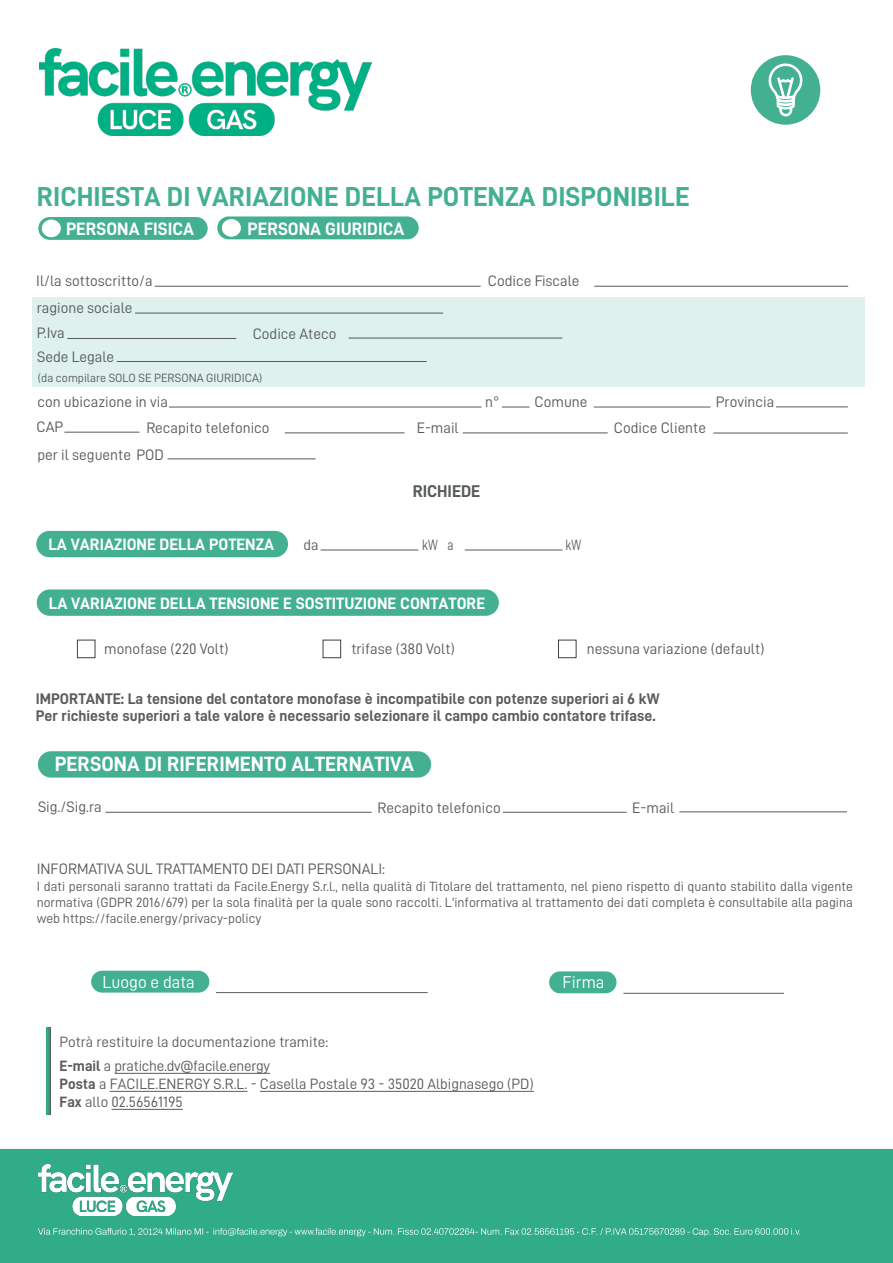
<style>
.page{position:relative;width:893px;height:1263px;background:#fff}
.page>*{position:absolute;margin:0;border:0;box-sizing:border-box;transform-origin:0 0}
.t1{font:27.45px "D DIN Bold";color:#43b091}
.t2{font:600 21px "Archivo";color:#fff}
.t3{font:20.7px "D DIN Bold";color:#fff}
.t4{font:18px "D DIN Bold";color:#fff}
.t5{font:17.25px "D DIN";color:#fff}
.t6{font:17.1px "D DIN Bold";color:#575b5b}
.t7{font:16.5px "D DIN Bold";color:#fff}
.t8{font:15.45px/17.7px "D DIN Bold";color:#5c5c5c}
.t9{font:15.15px/25.3px "D DIN";color:#575b5b}
.t10{font:15px/24px "D DIN";color:#5c5c5c}
.t11{font:15px "D DIN";color:#5c5c5c;scale:.81 1}
.t12{font:13.5px/16.2px "D DIN";color:#575b5b;text-align:justify}
.t13{font:12px "D DIN";color:#575b5b}
.s1{font-family:"D DIN Bold"}
</style>
<div class="page">
<svg style="left:46px;top:1028px;width:4px;height:86px"></svg>
<img style="left:39px;top:49px;width:332px;height:86px">
<div style="left:0;top:1149px;width:893px;height:114px;background:#30ac88"></div>
<img style="left:39px;top:1165px;width:193px;height:51px">
<svg style="left:38px;top:1228px;width:762px;height:8px;background:#59bc9f"></svg>
<hr style="left:114px;top:1073px;width:156px;height:1px;background:#5c5c5c">
<hr style="left:110px;top:1091px;width:137px;height:1px;background:#5c5c5c">
<hr style="left:260px;top:1091px;width:274px;height:1px;background:#5c5c5c">
<hr style="left:112px;top:1109px;width:71px;height:1px;background:#5c5c5c">
<div style="left:32px;top:298px;width:833px;height:89px;background:#dff1ec"></div>
<hr style="left:594px;top:286px;width:254px;height:1px;background:#575b5b">
<hr style="left:67px;top:338px;width:169px;height:1px;background:#575b5b">
<hr style="left:594px;top:407px;width:116px;height:1px;background:#575b5b">
<hr style="left:135px;top:313px;width:308px;height:1px;background:#575b5b">
<hr style="left:349px;top:338px;width:213px;height:1px;background:#575b5b">
<hr style="left:117px;top:361px;width:310px;height:1px;background:#575b5b">
<hr style="left:169px;top:407px;width:312px;height:1px;background:#575b5b">
<svg style="left:502px;top:407px;width:27px;height:1px"></svg>
<hr style="left:776px;top:407px;width:72px;height:1px;background:#575b5b">
<hr style="left:64px;top:432px;width:75px;height:1px;background:#575b5b">
<hr style="left:155px;top:286px;width:326px;height:1px;background:#575b5b">
<hr style="left:713px;top:433px;width:135px;height:1px;background:#575b5b">
<hr style="left:168px;top:459px;width:148px;height:1px;background:#575b5b">
<hr style="left:285px;top:433px;width:120px;height:1px;background:#575b5b">
<hr style="left:463px;top:433px;width:145px;height:1px;background:#575b5b">
<div style="left:751px;top:55px;width:69px;height:70px;background:#43b091;border-radius:50%"></div>
<svg style="left:768px;top:63px;width:34px;height:54px"></svg>
<hr style="left:106px;top:812px;width:266px;height:1px;background:#575b5b">
<hr style="left:503px;top:812px;width:124px;height:1px;background:#575b5b">
<hr style="left:679px;top:812px;width:168px;height:1px;background:#575b5b">
<div style="left:38px;top:751px;width:393px;height:26px;background:#43b091;border-radius:13px"></div>
<div style="left:91px;top:971px;width:118px;height:21px;background:#43b091;border-radius:11px"></div>
<div style="left:549px;top:971px;width:67px;height:22px;background:#43b091;border-radius:11px"></div>
<hr style="left:216px;top:992px;width:212px;height:1px;background:#575b5b">
<hr style="left:623px;top:993px;width:161px;height:1px;background:#575b5b">
<hr style="left:321px;top:550px;width:97px;height:1px;background:#575b5b">
<hr style="left:465px;top:550px;width:97px;height:1px;background:#575b5b">
<div style="left:77px;top:640px;width:18px;height:18px;border:1px solid #414042"></div>
<div style="left:323px;top:640px;width:18px;height:18px;border:1px solid #414042"></div>
<div style="left:558px;top:640px;width:18px;height:18px;border:1px solid #414042"></div>
<div style="left:36px;top:531px;width:252px;height:26px;background:#43b091;border-radius:13px"></div>
<div style="left:37px;top:589px;width:462px;height:27px;background:#43b091;border-radius:13px"></div>
<div style="left:217px;top:216px;width:202px;height:23px;background:#43b091;border-radius:11px"></div>
<div style="left:38px;top:217px;width:170px;height:23px;background:#43b091;border-radius:11px"></div>
<div style="left:42px;top:220px;width:19px;height:17px;background:#fff;border-radius:50%"></div>
<div style="left:222px;top:219px;width:19px;height:18px;background:#fff;border-radius:50%"></div>
<h1 class="t1" style="left:37px;top:181px;width:654px">RICHIESTA DI VARIAZIONE DELLA POTENZA DISPONIBILE</h1>
<p class="t4" style="left:66px;top:219px;width:130px">PERSONA FISICA</p>
<p class="t4" style="left:248px;top:219px;width:158px">PERSONA GIURIDICA</p>
<p class="t9" style="left:36px;top:268px;width:118px">Il/la sottoscritto/a</p>
<p class="t9" style="left:488px;top:268px;width:93px">Codice Fiscale</p>
<p class="t9" style="left:37px;top:295px;width:97px">ragione sociale<br>P.Iva</p>
<p class="t9" style="left:253px;top:321px;width:85px">Codice Ateco</p>
<p class="t9" style="left:37px;top:343px;width:78px">Sede Legale</p>
<p class="t9" style="left:37px;top:389px;width:132px">con ubicazione in via</p>
<p class="t9" style="left:485px;top:389px;width:16px">n°</p>
<p class="t9" style="left:535px;top:389px;width:54px">Comune</p>
<p class="t9" style="left:716px;top:389px;width:60px">Provincia</p>
<p class="t9" style="left:37px;top:414px;width:28px">CAP</p>
<p class="t13" style="left:38px;top:371px;width:226px">(da compilare SOLO SE PERSONA GIURIDICA)</p>
<p class="t9" style="left:146px;top:415px;width:125px">Recapito telefonico</p>
<p class="t9" style="left:417px;top:415px;width:44px">E-mail</p>
<p class="t9" style="left:614px;top:415px;width:94px">Codice Cliente</p>
<p class="t9" style="left:37px;top:442px;width:128px">per il seguente POD</p>
<p class="t6" style="left:413px;top:482px;width:69px">RICHIEDE</p>
<p class="t7" style="left:48px;top:535px;width:227px">LA VARIAZIONE DELLA POTENZA</p>
<h2 class="t2" style="left:50px;top:531px;width:195px">TIPOLOGIA D’USO:</h2>
<p class="t10" style="left:303px;top:533px;width:17px">da</p>
<p class="t11" style="left:422px;top:537px;width:40px">kW a</p>
<p class="t11" style="left:565px;top:537px;width:21px">kW</p>
<h2 class="t2" style="left:166px;top:583px;width:195px">TIPOLOGIA D’USO:</h2>
<p class="t7" style="left:49px;top:594px;width:438px">LA VARIAZIONE DELLA TENSIONE E SOSTITUZIONE CONTATORE</p>
<p class="t9" style="left:104px;top:636px;width:126px">monofase (220 Volt)</p>
<p class="t9" style="left:351px;top:636px;width:105px">trifase (380 Volt)</p>
<p class="t9" style="left:587px;top:636px;width:179px">nessuna variazione (default)</p>
<p class="t8" style="left:36px;top:689px;width:625px">IMPORTANTE: La tensione del contatore monofase è incompatibile con potenze superiori ai 6 kW<br>Per richieste superiori a tale valore è necessario selezionare il campo cambio contatore trifase.</p>
<h3 class="t3" style="left:55px;top:753px;width:361px">PERSONA DI RIFERIMENTO ALTERNATIVA</h3>
<p class="t9" style="left:38px;top:794px;width:65px">Sig./Sig.ra</p>
<p class="t9" style="left:378px;top:794px;width:125px">Recapito telefonico</p>
<p class="t9" style="left:632px;top:794px;width:44px">E-mail</p>
<p class="t9" style="left:37px;top:856px;width:350px">INFORMATIVA SUL TRATTAMENTO DEI DATI PERSONALI:</p>
<p class="t12" style="left:37px;top:877px;width:818px">I dati personali saranno trattati da Facile.Energy S.r.l., nella qualità di Titolare del trattamento, nel pieno rispetto di quanto stabilito dalla vigente normativa (GDPR 2016/679) per la sola finalità per la quale sono raccolti. L'informativa al trattamento dei dati completa è consultabile alla pagina web https://facile.energy/privacy-policy</p>
<p class="t5" style="left:102px;top:972px;width:94px">Luogo e data</p>
<p class="t5" style="left:562px;top:973px;width:43px">Firma</p>
<p class="t10" style="left:60px;top:1029px;width:270px">Potrà restituire la documentazione tramite:<br><span class="s1">E-mail</span> a pratiche.dv@facile.energy</p>
<p class="t10" style="left:60px;top:1074px;width:476px;line-height:18px"><span class="s1">Posta</span> a FACILE.ENERGY S.R.L. - Casella Postale 93 - 35020 Albignasego (PD)<br><span class="s1">Fax</span> allo 02.56561195</p>
</div>
